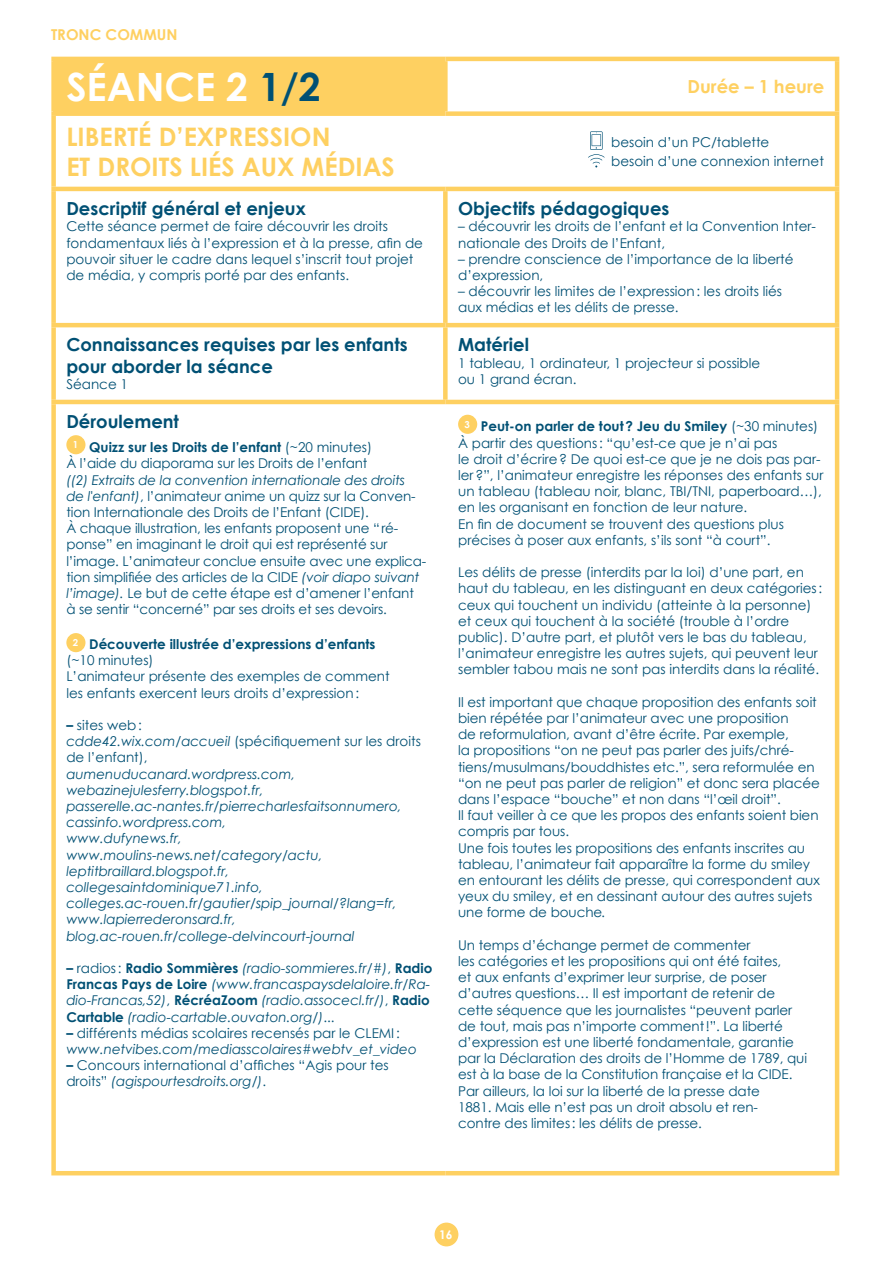
<style>
.page{position:relative;width:893px;height:1263px;background:#fff}
.page>*{position:absolute;margin:0;border:0;box-sizing:border-box;transform-origin:0 0}
.t1{font:700 39px "Century Gothic";color:#fff}
.t2{font:700 25.5px/30.6px "Century Gothic";color:#fed061}
.t3{font:700 18px/21.6px "Century Gothic";color:#005074}
.t4{font:700 18px "Century Gothic";color:#fed061}
.t5{font:700 15px "Century Gothic";color:#fed061}
.t6{font:13.5px/16.2px "Century Gothic";letter-spacing:-.005em;color:#005074}
.t7{font:italic 13.5px/16.2px "Century Gothic";color:#005074}
.t8{font:700 12px "Century Gothic";color:#fff}
.s1{color:#005074}
.s2{font-weight:700}
.s3{font-style:italic}
.s4{font-weight:700;font-style:normal}
.s5{font-style:normal}
</style>
<div class="page">
<div style="left:435px;top:1222px;width:23px;height:24px;background:#fed061;border-radius:50%"></div>
<div style="left:54px;top:59px;width:391px;height:55px;background:#fed061"></div>
<div style="left:51px;top:61px;width:5px;height:50px;background:#fed061"></div>
<hr style="left:51px;top:57px;width:394px;height:4px;background:#fed061">
<div style="left:443px;top:61px;width:5px;height:50px;background:#fed061"></div>
<hr style="left:445px;top:57px;width:394px;height:4px;background:#fed061">
<hr style="left:835px;top:61px;width:4px;height:50px;background:#fed061">
<div style="left:51px;top:116px;width:5px;height:71px;background:#fed061"></div>
<div style="left:51px;top:111px;width:394px;height:5px;background:#fed061"></div>
<div style="left:445px;top:111px;width:394px;height:5px;background:#fed061"></div>
<hr style="left:835px;top:116px;width:4px;height:71px;background:#fed061">
<div style="left:51px;top:191px;width:5px;height:132px;background:#fed061"></div>
<hr style="left:51px;top:187px;width:394px;height:4px;background:#fed061">
<div style="left:443px;top:191px;width:5px;height:132px;background:#fed061"></div>
<hr style="left:445px;top:187px;width:394px;height:4px;background:#fed061">
<hr style="left:835px;top:191px;width:4px;height:132px;background:#fed061">
<div style="left:51px;top:327px;width:5px;height:73px;background:#fed061"></div>
<hr style="left:51px;top:323px;width:394px;height:4px;background:#fed061">
<div style="left:443px;top:327px;width:5px;height:73px;background:#fed061"></div>
<hr style="left:445px;top:323px;width:394px;height:4px;background:#fed061">
<hr style="left:835px;top:327px;width:4px;height:73px;background:#fed061">
<div style="left:51px;top:404px;width:5px;height:767px;background:#fed061"></div>
<hr style="left:51px;top:400px;width:394px;height:4px;background:#fed061">
<hr style="left:51px;top:1171px;width:394px;height:4px;background:#fed061">
<hr style="left:445px;top:400px;width:394px;height:4px;background:#fed061">
<hr style="left:835px;top:404px;width:4px;height:767px;background:#fed061">
<hr style="left:445px;top:1171px;width:394px;height:4px;background:#fed061">
<div style="left:66px;top:435px;width:19px;height:19px;background:#fed061;border-radius:50%"></div>
<div style="left:66px;top:633px;width:19px;height:19px;background:#fed061;border-radius:50%"></div>
<div style="left:458px;top:415px;width:19px;height:19px;background:#fed061;border-radius:50%"></div>
<svg style="left:588px;top:131px;width:17px;height:36px"></svg>
<p class="t5" style="left:51px;top:25px;width:128px">TRONC COMMUN</p>
<h1 class="t1" style="left:66px;top:62px;width:256px">SÉANCE 2 <span class="s1">1/2</span></h1>
<h2 class="t2" style="left:66px;top:120px;width:330px">LIBERTÉ D’EXPRESSION<br>ET DROITS LIÉS AUX MÉDIAS</h2>
<h3 class="t3" style="left:66px;top:197px;width:241px">Descriptif général et enjeux</h3>
<p class="t6" style="left:66px;top:218px;width:358px">Cette séance permet de faire découvrir les droits fondamentaux liés à l’expression et à la presse, afin de pouvoir situer le cadre dans lequel s’inscrit tout projet de média, y compris porté par des enfants.</p>
<h3 class="t3" style="left:66px;top:334px;width:343px">Connaissances requises par les enfants pour aborder la séance</h3>
<p class="t6" style="left:66px;top:376px;width:63px">Séance 1</p>
<h3 class="t3" style="left:66px;top:410px;width:114px">Déroulement</h3>
<p class="t6" style="left:66px;top:439px;width:307px;text-align:center"><sup>1</sup> <span class="s2">Quizz sur les Droits de l’enfant</span> (~20 minutes)<br>À l’aide du diaporama sur les Droits de l’enfant</p>
<p class="t6" style="left:66px;top:471px;width:362px"><span class="s3">((2) Extraits de la convention internationale des droits<br>de l'enfant)</span>, l’animateur anime un quizz sur la Conven&shy;tion Internationale des Droits de l’Enfant (CIDE).<br>À chaque illustration, les enfants proposent une “ré&shy;ponse” en imaginant le droit qui est représenté sur l’image. L’animateur conclue ensuite avec une explica&shy;tion simplifiée des articles de la CIDE <span class="s3">(voir diapo suivant l’image).</span> Le but de cette étape est d’amener l’enfant à se sentir “concerné” par ses droits et ses devoirs.</p>
<p class="t6" style="left:66px;top:636px;width:325px;text-indent:6px"><sup>2</sup> <span class="s2">Découverte illustrée d’expressions d’enfants </span>(~10 minutes)<br>L’animateur présente des exemples de comment les enfants exercent leurs droits d’expression:</p>
<p class="t6" style="left:66px;top:717px;width:356px"><span class="s2">–</span> sites web:<br><span class="s3">cdde42.wix.com/accueil</span> (spécifiquement sur les droits de l’enfant),</p>
<p class="t7" style="left:66px;top:765px;width:337px">aumenuducanard.wordpress.com, webazinejulesferry.blogspot.fr, passerelle.ac-nantes.fr/pierrecharlesfaitsonnumero, cassinfo.wordpress.com,<br>www.dufynews.fr, www.moulins-news.net/category/actu, leptitbraillard.blogspot.fr, collegesaintdominique71.info, colleges.ac-rouen.fr/gautier/spip_journal/?lang=fr, www.lapierrederonsard.fr, blog.ac-rouen.fr/college-delvincourt-journal</p>
<p class="t7" style="left:66px;top:960px;width:367px"><span class="s4">–</span> <span class="s5">radios:</span> <span class="s4">Radio Sommières</span> (radio-sommieres.fr/#)<span class="s5">,</span> <span class="s4">Radio Francas Pays de Loire</span> (www.francaspaysdelaloire.fr/Ra&shy;dio-Francas,52)<span class="s5">,</span> <span class="s4">RécréaZoom</span> (radio.assocecl.fr/)<span class="s5">,</span> <span class="s4">Radio Cartable</span> (radio-cartable.ouvaton.org/)<span class="s5">...</span></p>
<p class="t7" style="left:66px;top:1025px;width:352px"><span class="s4">–</span> <span class="s5">différents médias scolaires recensés par le CLEMI: </span>www.netvibes.com/mediasscolaires#webtv_et_video</p>
<p class="t6" style="left:66px;top:1057px;width:324px"><span class="s2">–</span> Concours international d’affiches “Agis pour tes droits” <span class="s3">(agispourtesdroits.org/)</span>.</p>
<h3 class="t4" style="left:687px;top:75px;width:138px">Durée – 1 heure</h3>
<p class="t6" style="left:611px;top:132px;width:214px;line-height:19.5px">besoin d’un PC/tablette<br>besoin d’une connexion internet</p>
<h3 class="t3" style="left:458px;top:197px;width:213px">Objectifs pédagogiques</h3>
<p class="t6" style="left:458px;top:218px;width:359px">– découvrir les droits de l’enfant et la Convention Inter&shy;nationale des Droits de l’Enfant,</p>
<p class="t6" style="left:458px;top:251px;width:337px">– prendre conscience de l’importance de la liberté d’expression,</p>
<p class="t6" style="left:458px;top:283px;width:325px">– découvrir les limites de l’expression: les droits liés aux médias et les délits de presse.</p>
<h3 class="t3" style="left:458px;top:334px;width:72px">Matériel</h3>
<p class="t6" style="left:458px;top:354px;width:304px">1 tableau, 1 ordinateur, 1 projecteur si possible ou 1 grand écran.</p>
<p class="t6" style="left:458px;top:418px;width:367px;text-indent:6px"><sup>3</sup> <span class="s2">Peut-on parler de tout? Jeu du Smiley</span> (~30 minutes)<br>À partir des questions: “qu’est-ce que je n’ai pas<br>le droit d’écrire? De quoi est-ce que je ne dois pas par&shy;ler?”, l’animateur enregistre les réponses des enfants sur un tableau (tableau noir, blanc, TBI/TNI, paperboard…), en les organisant en fonction de leur nature.<br>En fin de document se trouvent des questions plus précises à poser aux enfants, s’ils sont “à court”.</p>
<p class="t6" style="left:458px;top:564px;width:366px">Les délits de presse (interdits par la loi) d’une part, en haut du tableau, en les distinguant en deux catégories: ceux qui touchent un individu (atteinte à la personne) et ceux qui touchent à la société (trouble à l’ordre public). D’autre part, et plutôt vers le bas du tableau, l’animateur enregistre les autres sujets, qui peuvent leur sembler tabou mais ne sont pas interdits dans la réalité.</p>
<p class="t6" style="left:458px;top:694px;width:363px">Il est important que chaque proposition des enfants soit bien répétée par l’animateur avec une proposition<br>de reformulation, avant d’être écrite. Par exemple,<br>la propositions “on ne peut pas parler des juifs/chré&shy;tiens/musulmans/bouddhistes etc.”, sera reformulée en “on ne peut pas parler de religion” et donc sera placée dans l’espace “bouche” et non dans “l’œil droit”.<br>Il faut veiller à ce que les propos des enfants soient bien compris par tous.<br>Une fois toutes les propositions des enfants inscrites au tableau, l’animateur fait apparaître la forme du smiley en entourant les délits de presse, qui correspondent aux yeux du smiley, et en dessinant autour des autres sujets une forme de bouche<span class="s3">.</span></p>
<p class="t6" style="left:458px;top:937px;width:350px">Un temps d’échange permet de commenter<br>les catégories et les propositions qui ont été faites,<br>et aux enfants d’exprimer leur surprise, de poser d’autres questions… Il est important de retenir de cette séquence que les journalistes “peuvent parler de tout, mais pas n’importe comment!”. La liberté d’expression est une liberté fondamentale, garantie par la Déclaration des droits de l’Homme de 1789, qui est à la base de la Constitution française et la CIDE.<br>Par ailleurs, la loi sur la liberté de la presse date<br>1881. Mais elle n’est pas un droit absolu et ren-<br>contre des limites: les délits de presse.</p>
<p class="t8" style="left:439px;top:1227px;width:15px">16</p>
</div>
